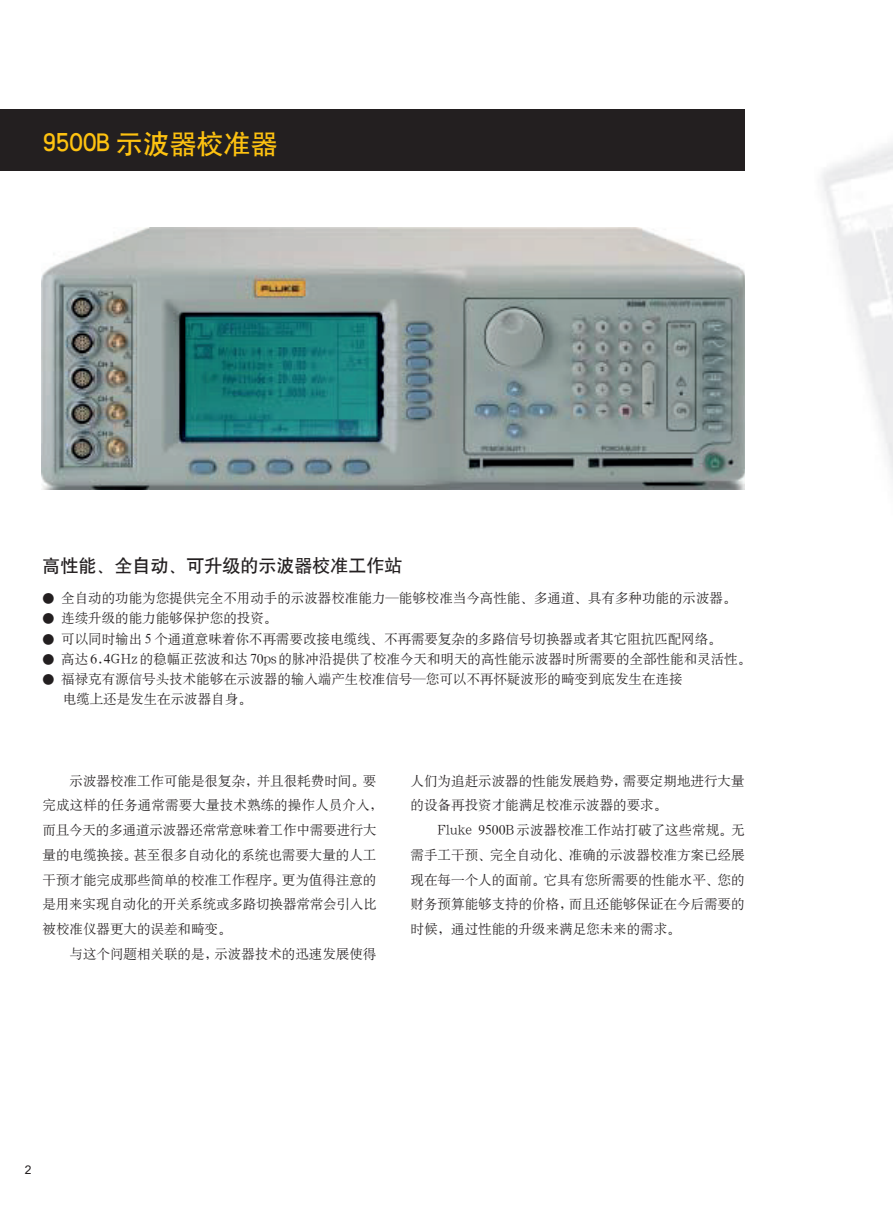
<style>
.page{position:relative;width:893px;height:1212px;background:#fff}
.page>*{position:absolute;margin:0;border:0;box-sizing:border-box;transform-origin:0 0}
.t1{font:27px "H Yb 1 gj";color:#fec210}
.t2{font:18px "H Yb 1 gj";color:#231f20}
.t3{font:13.5px/24.8px "H Ya 6 gj";color:#231f20}
.t4{font:12px "Arial";color:#231f20}
.s1{font-size:12px}
</style>
<div class="page">
<div style="left:0;top:109px;width:744px;height:61px;background:#231f20"></div>
<img style="left:42px;top:228px;width:702px;height:261px">
<h1 class="t1" style="left:43px;top:130px;width:237px">9500B 示波器校准器</h1>
<h2 class="t2" style="left:42px;top:556px;width:362px">高性能、全自动、可升级的示波器校准工作站</h2>
<p class="t3" style="left:42px;top:586px;width:695px"><span class="s1">●</span> 全自动的功能为您提供完全不用动手的示波器校准能力—能够校准当今高性能、多通道、具有多种功能的示波器。</p>
<p class="t3" style="left:42px;top:606px;width:236px"><span class="s1">●</span> 连续升级的能力能够保护您的投资。</p>
<p class="t3" style="left:42px;top:626px;width:680px"><span class="s1">●</span> 可以同时输出 5 个通道意味着你不再需要改接电缆线、不再需要复杂的多路信号切换器或者其它阻抗匹配网络。</p>
<p class="t3" style="left:42px;top:646px;width:710px"><span class="s1">●</span> 高达 6.4GHz 的稳幅正弦波和达 70ps 的脉冲沿提供了校准今天和明天的高性能示波器时所需要的全部性能和灵活性。</p>
<p class="t3" style="left:63px;top:669px;width:621px;line-height:20.2px;text-indent:-20px"><span class="s1">●</span> 福禄克有源信号头技术能够在示波器的输入端产生校准信号—您可以不再怀疑波形的畸变到底发生在连接电缆上还是发生在示波器自身。</p>
<p class="t3" style="left:43px;top:768px;width:342px;text-indent:27px">示波器校准工作可能是很复杂，并且很耗费时间。要完成这样的任务通常需要大量技术熟练的操作人员介入，而且今天的多通道示波器还常常意味着工作中需要进行大量的电缆换接。甚至很多自动化的系统也需要大量的人工干预才能完成那些简单的校准工作程序。更为值得注意的是用来实现自动化的开关系统或多路切换器常常会引入比被校准仪器更大的误差和畸变。</p>
<p class="t3" style="left:70px;top:941px;width:308px">与这个问题相关联的是，示波器技术的迅速发展使得</p>
<p class="t3" style="left:410px;top:768px;width:335px">人们为追赶示波器的性能发展趋势，需要定期地进行大量的设备再投资才能满足校准示波器的要求。</p>
<p class="t3" style="left:410px;top:818px;width:335px;text-align:justify;text-indent:27px">Fluke 9500B示波器校准工作站打破了这些常规。无需手工干预、完全自动化、准确的示波器校准方案已经展现在每一个人的面前。它具有您所需要的性能水平、您的财务预算能够支持的价格，而且还能够保证在今后需要的时候，通过性能的升级来满足您未来的需求。</p>
<p class="t4" style="left:25px;top:1162px;width:8px">2</p>
</div>
